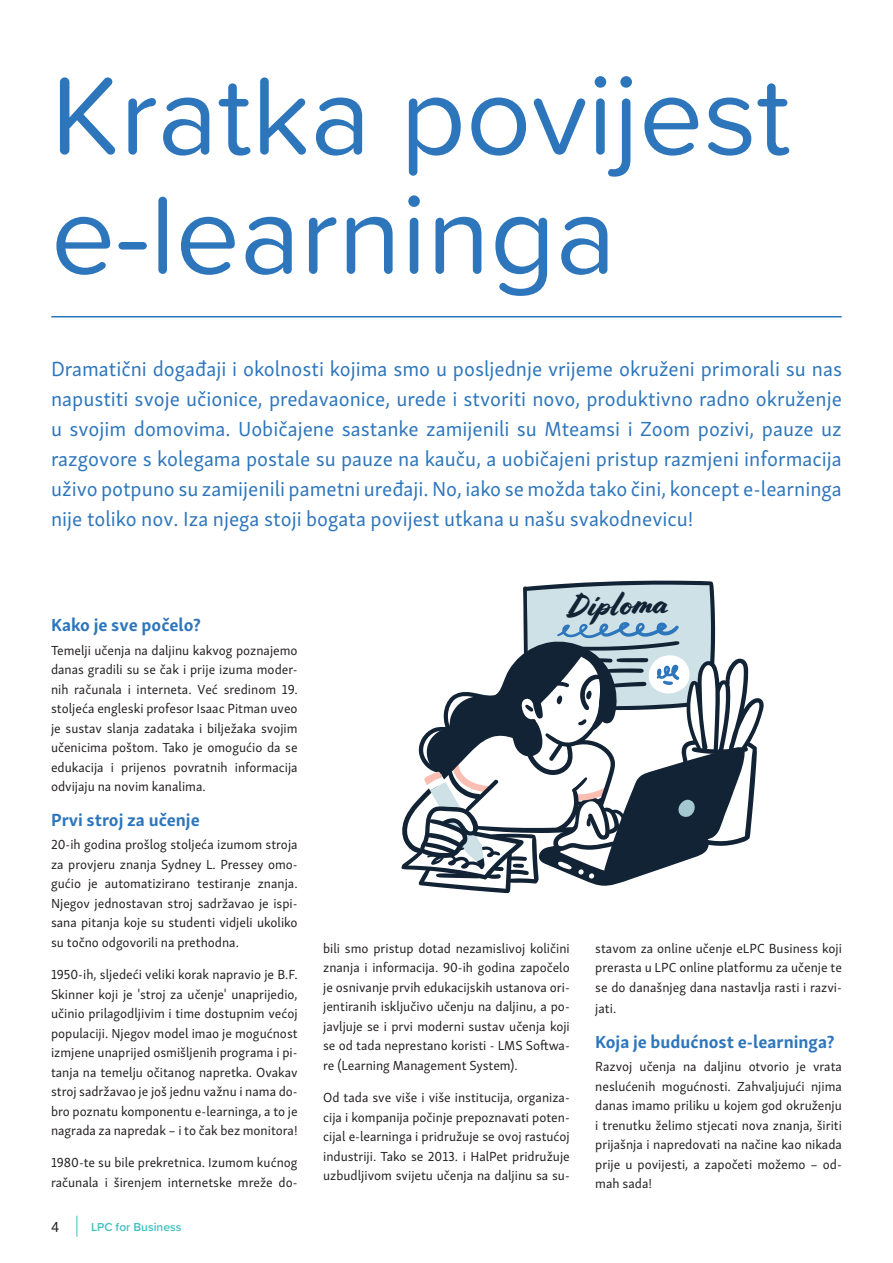
<style>
.page{position:relative;width:893px;height:1263px;background:#fff}
.page>*{position:absolute;margin:0;border:0;box-sizing:border-box;transform-origin:0 0}
.t1{font:114.45px "Proxima Soft";color:#2e76bc}
.t2{font:31.95px "Cortado";color:#122335}
.Istaknuti_tekst_01{font:21px/30px "Skolar Sans Latn";color:#2e76bc;text-align:justify}
.Podnaslovi_01{font:700 18px "Skolar Sans Latn";color:#2e76bc}
.t3{font:15px "Skolar Sans Latn";color:#231f20}
.Tekst_01{font:13.5px/19.5px "Skolar Sans Latn";color:#231f20;text-align:justify}
.t4{font:600 12px "Proxima Soft";color:#42c0c1}
</style>
<div class="page">
<svg style="left:77px;top:1216px;width:1px;height:20px"></svg>
<hr style="left:52px;top:316px;width:789px;height:1px;background:#2e76bc">
<svg style="left:401px;top:581px;width:363px;height:312px"></svg>
<p class="t1" style="left:51px;top:30px;width:741px">Kratka povijest</p>
<p class="t1" style="left:51px;top:149px;width:566px">e-learninga</p>
<p class="Istaknuti_tekst_01" style="left:51px;top:352px;width:792px">Dramatični događaji i okolnosti kojima smo u posljednje vrijeme okruženi primorali su nas napustiti svoje učionice, predavaonice, urede i stvoriti novo, produktivno radno okruženje u svojim domovima. Uobičajene sastanke zamijenili su Mteamsi i Zoom pozivi, pauze uz razgovore s kolegama postale su pauze na kauču, a uobičajeni pristup razmjeni informacija uživo potpuno su zamijenili pametni uređaji. No, iako se možda tako čini, koncept e-learninga nije toliko nov. Iza njega stoji bogata povijest utkana u našu svakodnevicu!</p>
<p class="Podnaslovi_01" style="left:51px;top:610px;width:151px">Kako je sve počelo?</p>
<p class="Tekst_01" style="left:51px;top:639px;width:248px">Temelji učenja na daljinu kakvog poznajemo danas gradili su se čak i prije izuma moder&shy;nih računala i interneta. Već sredinom 19. stoljeća engleski profesor Isaac Pitman uveo je sustav slanja zadataka i bilježaka svojim učenicima poštom. Tako je omogućio da se edukacija i prijenos povratnih informacija odvijaju na novim kanalima.</p>
<p class="Podnaslovi_01" style="left:51px;top:805px;width:150px">Prvi stroj za učenje</p>
<p class="Tekst_01" style="left:51px;top:834px;width:248px">20-ih godina prošlog stoljeća izumom stroja za provjeru znanja Sydney L. Pressey omo&shy;gućio je automatizirano testiranje znanja.<br>Njegov jednostavan stroj sadržavao je ispi&shy;sana pitanja koje su studenti vidjeli ukoliko su točno odgovorili na prethodna.</p>
<p class="Tekst_01" style="left:51px;top:964px;width:248px">1950-ih, sljedeći veliki korak napravio je B.F.<br>Skinner koji je 'stroj za učenje' unaprijedio, učinio prilagodljivim i time dostupnim većoj populaciji. Njegov model imao je mogućnost izmjene unaprijed osmišljenih programa i pi&shy;tanja na temelju očitanog napretka. Ovakav stroj sadržavao je još jednu važnu i nama do&shy;bro poznatu komponentu e-learninga, a to je nagrada za napredak – i to čak bez monitora!</p>
<p class="Tekst_01" style="left:51px;top:1152px;width:248px">1980-te su bile prekretnica. Izumom kućnog računala i širenjem internetske mreže do-</p>
<p class="t3" style="left:51px;top:1215px;width:10px">4</p>
<p class="t4" style="left:91px;top:1218px;width:92px">LPC for Business</p>
<p class="t2" style="left:567px;top:587px;width:103px;rotate:-2deg">Diploma</p>
<p class="Tekst_01" style="left:323px;top:937px;width:248px">bili smo pristup dotad nezamislivoj količini znanja i informacija. 90-ih godina započelo je osnivanje prvih edukacijskih ustanova ori&shy;jentiranih isključivo učenju na daljinu, a po&shy;javljuje se i prvi moderni sustav učenja koji se od tada neprestano koristi - LMS Softwa&shy;re (Learning Management System).</p>
<p class="Tekst_01" style="left:323px;top:1086px;width:248px">Od tada sve više i više institucija, organiza&shy;cija i kompanija počinje prepoznavati poten&shy;cijal e-learninga i pridružuje se ovoj rastućoj industriji. Tako se 2013. i HalPet pridružuje uzbudljivom svijetu učenja na daljinu sa su-</p>
<p class="Tekst_01" style="left:595px;top:937px;width:248px">stavom za online učenje eLPC Business koji prerasta u LPC online platformu za učenje te se do današnjeg dana nastavlja rasti i razvi-</p>
<p class="Tekst_01" style="left:595px;top:998px;width:23px">jati.</p>
<p class="Podnaslovi_01" style="left:595px;top:1027px;width:241px">Koja je budućnost e-learninga?</p>
<p class="Tekst_01" style="left:595px;top:1056px;width:248px">Razvoj učenja na daljinu otvorio je vrata neslućenih mogućnosti. Zahvaljujući njima danas imamo priliku u kojem god okruženju i trenutku želimo stjecati nova znanja, širiti prijašnja i napredovati na načine kao nikada prije u povijesti, a započeti možemo – od&shy;mah sada!</p>
</div>
